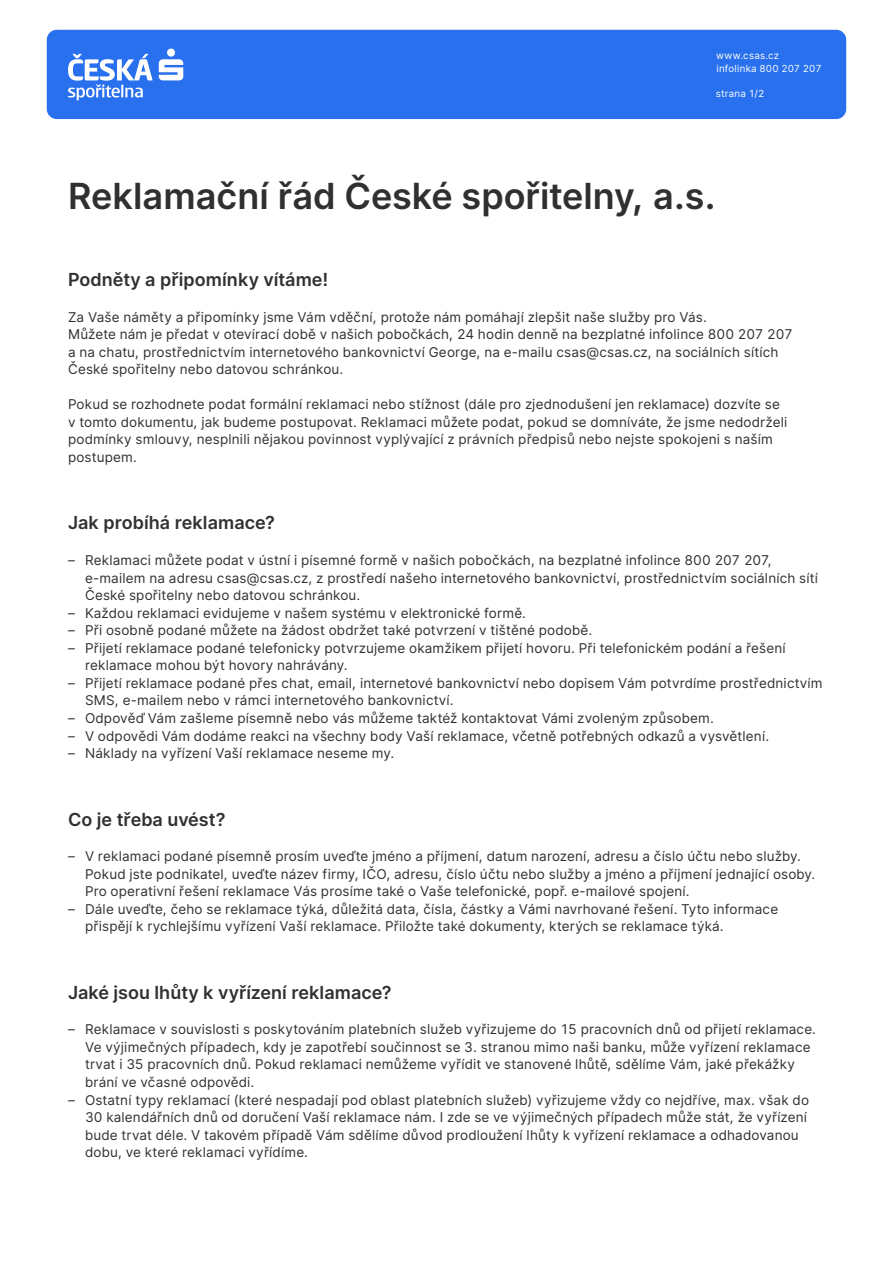
<style>
.page{position:relative;width:893px;height:1263px;background:#fff}
.page>*{position:absolute;margin:0;border:0;box-sizing:border-box;transform-origin:0 0}
.t1{font:600 36px "Inter";color:#303030}
.t2{font:600 18px "Inter";letter-spacing:.005em;color:#303030}
.t3{font:13.5px/17.5px "Inter";letter-spacing:.015em;color:#303030}
.t4{font:9.75px/12.8px "Inter";letter-spacing:.025em;color:#fff}
</style>
<div class="page">
<div style="left:47px;top:30px;width:799px;height:89px;background:#2870ed;border-radius:10px"></div>
<svg style="left:159px;top:59px;width:24px;height:21px"></svg>
<div style="left:167px;top:49px;width:8px;height:8px;background:#fff;border-radius:50%"></div>
<svg style="left:68px;top:54px;width:85px;height:46px"></svg>
<p class="t4" style="left:716px;top:49px;width:107px">www.csas.cz<br>infolinka 800 207 207</p>
<p class="t4" style="left:716px;top:87px;width:50px">strana 1/2</p>
<h1 class="t1" style="left:68px;top:169px;width:649px">Reklamační řád České spořitelny, a.s.</h1>
<h2 class="t2" style="left:68px;top:266px;width:262px">Podněty a připomínky vítáme!</h2>
<p class="t3" style="left:68px;top:308px;width:726px">Za Vaše náměty a připomínky jsme Vám vděční, protože nám pomáhají zlepšit naše služby pro Vás.<br>Můžete nám je předat v otevírací době v našich pobočkách, 24 hodin denně na bezplatné infolince 800 207 207 a na chatu, prostřednictvím internetového bankovnictví George, na e-mailu csas@csas.cz, na sociálních sítích České spořitelny nebo datovou schránkou.</p>
<p class="t3" style="left:68px;top:395px;width:721px">Pokud se rozhodnete podat formální reklamaci nebo stížnost (dále pro zjednodušení jen reklamace) dozvíte se v tomto dokumentu, jak budeme postupovat. Reklamaci můžete podat, pokud se domníváte, že jsme nedodrželi podmínky smlouvy, nesplnili nějakou povinnost vyplývající z právních předpisů nebo nejste spokojeni s naším postupem.</p>
<h2 class="t2" style="left:68px;top:510px;width:208px">Jak probíhá reklamace?</h2>
<p class="t3" style="left:85px;top:551px;width:734px;text-indent:-17px">– Reklamaci můžete podat v ústní i písemné formě v našich pobočkách, na bezplatné infolince 800 207 207, e-mailem na adresu csas@csas.cz, z prostředí našeho internetového bankovnictví, prostřednictvím sociálních sítí<br>České spořitelny nebo datovou schránkou.</p>
<p class="t3" style="left:68px;top:604px;width:459px">– Každou reklamaci evidujeme v našem systému v elektronické formě.</p>
<p class="t3" style="left:68px;top:621px;width:526px">– Při osobně podané můžete na žádost obdržet také potvrzení v tištěné podobě.</p>
<p class="t3" style="left:85px;top:639px;width:702px;text-indent:-17px">– Přijetí reklamace podané telefonicky potvrzujeme okamžikem přijetí hovoru. Při telefonickém podání a řešení reklamace mohou být hovory nahrávány.</p>
<p class="t3" style="left:85px;top:674px;width:739px;text-indent:-17px">– Přijetí reklamace podané přes chat, email, internetové bankovnictví nebo dopisem Vám potvrdíme prostřednictvím<br>SMS, e-mailem nebo v rámci internetového bankovnictví.</p>
<p class="t3" style="left:68px;top:709px;width:647px">– Odpověď Vám zašleme písemně nebo vás můžeme taktéž kontaktovat Vámi zvoleným způsobem.</p>
<p class="t3" style="left:68px;top:726px;width:703px">– V odpovědi Vám dodáme reakci na všechny body Vaší reklamace, včetně potřebných odkazů a vysvětlení.</p>
<p class="t3" style="left:68px;top:744px;width:328px">– Náklady na vyřízení Vaší reklamace neseme my.</p>
<h2 class="t2" style="left:68px;top:806px;width:159px">Co je třeba uvést?</h2>
<p class="t3" style="left:85px;top:847px;width:732px;text-indent:-17px">– V reklamaci podané písemně prosím uveďte jméno a příjmení, datum narození, adresu a číslo účtu nebo služby.<br>Pokud jste podnikatel, uveďte název firmy, IČO, adresu, číslo účtu nebo služby a jméno a příjmení jednající osoby.<br>Pro operativní řešení reklamace Vás prosíme také o Vaše telefonické, popř. e-mailové spojení.</p>
<p class="t3" style="left:85px;top:900px;width:695px;text-indent:-17px">– Dále uveďte, čeho se reklamace týká, důležitá data, čísla, částky a Vámi navrhované řešení. Tyto informace přispějí k rychlejšímu vyřízení Vaší reklamace. Přiložte také dokumenty, kterých se reklamace týká.</p>
<h2 class="t2" style="left:68px;top:979px;width:325px">Jaké jsou lhůty k vyřízení reklamace?</h2>
<p class="t3" style="left:85px;top:1020px;width:732px;text-indent:-17px">– Reklamace v souvislosti s poskytováním platebních služeb vyřizujeme do 15 pracovních dnů od přijetí reklamace.<br>Ve výjimečných případech, kdy je zapotřebí součinnost se 3. stranou mimo naši banku, může vyřízení reklamace trvat i 35 pracovních dnů. Pokud reklamaci nemůžeme vyřídit ve stanovené lhůtě, sdělíme Vám, jaké překážky brání ve včasné odpovědi.</p>
<p class="t3" style="left:85px;top:1090px;width:725px;text-indent:-17px">– Ostatní typy reklamací (které nespadají pod oblast platebních služeb) vyřizujeme vždy co nejdříve, max. však do 30 kalendářních dnů od doručení Vaší reklamace nám. I zde se ve výjimečných případech může stát, že vyřízení bude trvat déle. V takovém případě Vám sdělíme důvod prodloužení lhůty k vyřízení reklamace a odhadovanou dobu, ve které reklamaci vyřídíme.</p>
</div>
